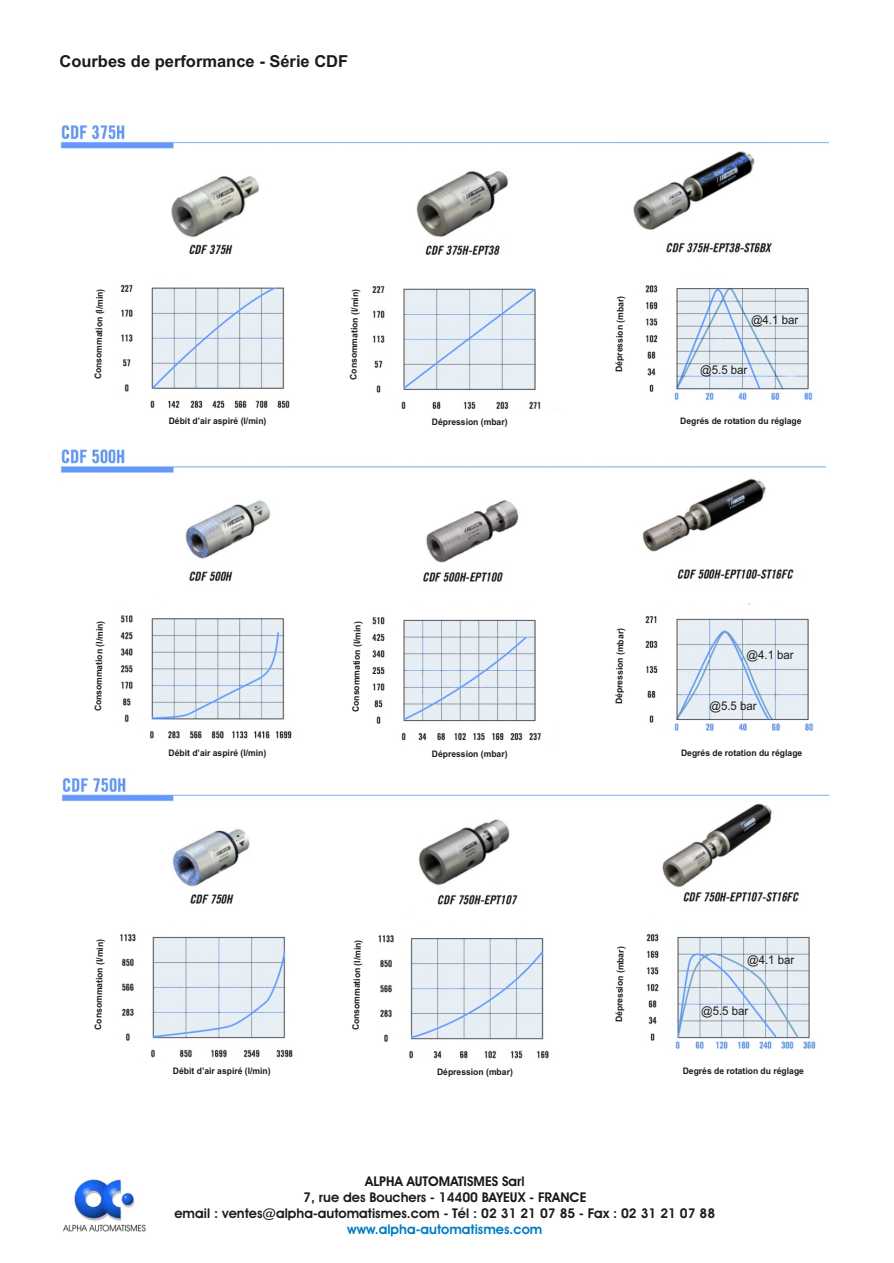
<style>
.page{position:relative;width:894px;height:1263px;background:#fff}
.page>*{position:absolute;margin:0;border:0;box-sizing:border-box;transform-origin:0 0}
.t1{font:700 16.5px "Arial";color:#1f1a17}
.t2{font:13.5px/16px "Avant Garde Bk BT";color:#1f1a17;text-align:center}
.t3{font:13.5px "Avant Garde Bk BT";color:#007dc2}
.t4{font:12px "Arial";color:#1f1a17;scale:.95 1}
.t5{font:700 9px "Arial";color:#1f1a17;scale:.95 1}
</style>
<div class="page">
<img style="left:63px;top:1180px;width:83px;height:52px">
<img style="left:60px;top:124px;width:769px;height:935px">
<svg style="left:97px;top:685px;width:5px;height:10px"></svg>
<svg style="left:96px;top:660px;width:6px;height:9px"></svg>
<svg style="left:96px;top:644px;width:9px;height:2px"></svg>
<svg style="left:97px;top:624px;width:6px;height:7px"></svg>
<svg style="left:354px;top:696px;width:5px;height:4px"></svg>
<svg style="left:616px;top:668px;width:7px;height:2px"></svg>
<svg style="left:617px;top:652px;width:8px;height:3px"></svg>
<svg style="left:96px;top:330px;width:6px;height:7px"></svg>
<svg style="left:97px;top:297px;width:6px;height:2px"></svg>
<svg style="left:352px;top:353px;width:5px;height:10px"></svg>
<svg style="left:351px;top:330px;width:7px;height:8px"></svg>
<svg style="left:351px;top:312px;width:9px;height:3px"></svg>
<svg style="left:352px;top:293px;width:6px;height:6px"></svg>
<svg style="left:616px;top:356px;width:8px;height:9px"></svg>
<svg style="left:619px;top:299px;width:5px;height:8px"></svg>
<svg style="left:97px;top:1014px;width:5px;height:4px"></svg>
<svg style="left:97px;top:988px;width:5px;height:7px"></svg>
<svg style="left:98px;top:950px;width:5px;height:22px"></svg>
<svg style="left:355px;top:1004px;width:5px;height:10px"></svg>
<svg style="left:354px;top:981px;width:6px;height:7px"></svg>
<svg style="left:354px;top:963px;width:8px;height:2px"></svg>
<svg style="left:354px;top:943px;width:7px;height:7px"></svg>
<svg style="left:618px;top:976px;width:5px;height:4px"></svg>
<svg style="left:617px;top:958px;width:7px;height:4px"></svg>
<h1 class="t1" style="left:59px;top:55px;width:290px">Courbes de performance - Série CDF</h1>
<p class="t5" style="left:95px;top:379px;width:97px;rotate:-89deg">Consomm ion (l/m n)</p>
<p class="t5" style="left:169px;top:417px;width:104px">Débit d’air aspiré (l/min)</p>
<p class="t5" style="left:95px;top:711px;width:97px;rotate:-89deg">Con mm on l/m )</p>
<p class="t5" style="left:169px;top:750px;width:104px">Débit d’air aspiré (l/min)</p>
<p class="t5" style="left:95px;top:1030px;width:97px;rotate:-89deg">Co som atio (l/ in)</p>
<p class="t5" style="left:173px;top:1068px;width:104px">Débit d’air aspiré (l/min)</p>
<p class="t5" style="left:350px;top:380px;width:97px;rotate:-89deg">Con mm ion l/m )</p>
<p class="t5" style="left:432px;top:418px;width:81px">Dépression (mbar)</p>
<p class="t5" style="left:352px;top:712px;width:97px;rotate:-89deg">Co sommation (l/min)</p>
<p class="t5" style="left:432px;top:750px;width:81px">Dépression (mbar)</p>
<p class="t5" style="left:353px;top:1030px;width:97px;rotate:-89deg">Con mm ion l/m )</p>
<p class="t5" style="left:437px;top:1069px;width:81px">Dépression (mbar)</p>
<p class="t5" style="left:616px;top:372px;width:81px;rotate:-89deg">D ression (mb )</p>
<h3 class="t4" style="left:751px;top:316px;width:51px">@4.1 bar</h3>
<h3 class="t4" style="left:700px;top:365px;width:51px">@5.5 bar</h3>
<p class="t5" style="left:680px;top:417px;width:129px">Degrés de rotation du réglage</p>
<p class="t5" style="left:616px;top:704px;width:81px;rotate:-89deg">Dépress on mbar)</p>
<h3 class="t4" style="left:747px;top:650px;width:51px">@4.1 bar</h3>
<h3 class="t4" style="left:709px;top:701px;width:51px">@5.5 bar</h3>
<p class="t5" style="left:681px;top:750px;width:129px">Degrés de rotation du réglage</p>
<p class="t5" style="left:616px;top:1022px;width:81px;rotate:-89deg">Dépressio (m ar)</p>
<h3 class="t4" style="left:747px;top:955px;width:51px">@4.1 bar</h3>
<h3 class="t4" style="left:701px;top:1007px;width:51px">@5.5 bar</h3>
<p class="t5" style="left:683px;top:1068px;width:129px">Degrés de rotation du réglage</p>
<h2 class="t2" style="left:174px;top:1174px;width:542px">ALPHA AUTOMATISMES Sarl<br>7, rue des Bouchers - 14400 BAYEUX - FRANCE<br>email : ventes@alpha-automatismes.com - Tél : 02 31 21 07 85 - Fax : 02 31 21 07 88</h2>
<h2 class="t3" style="left:347px;top:1224px;width:197px">www.alpha-automatismes.com</h2>
</div>
